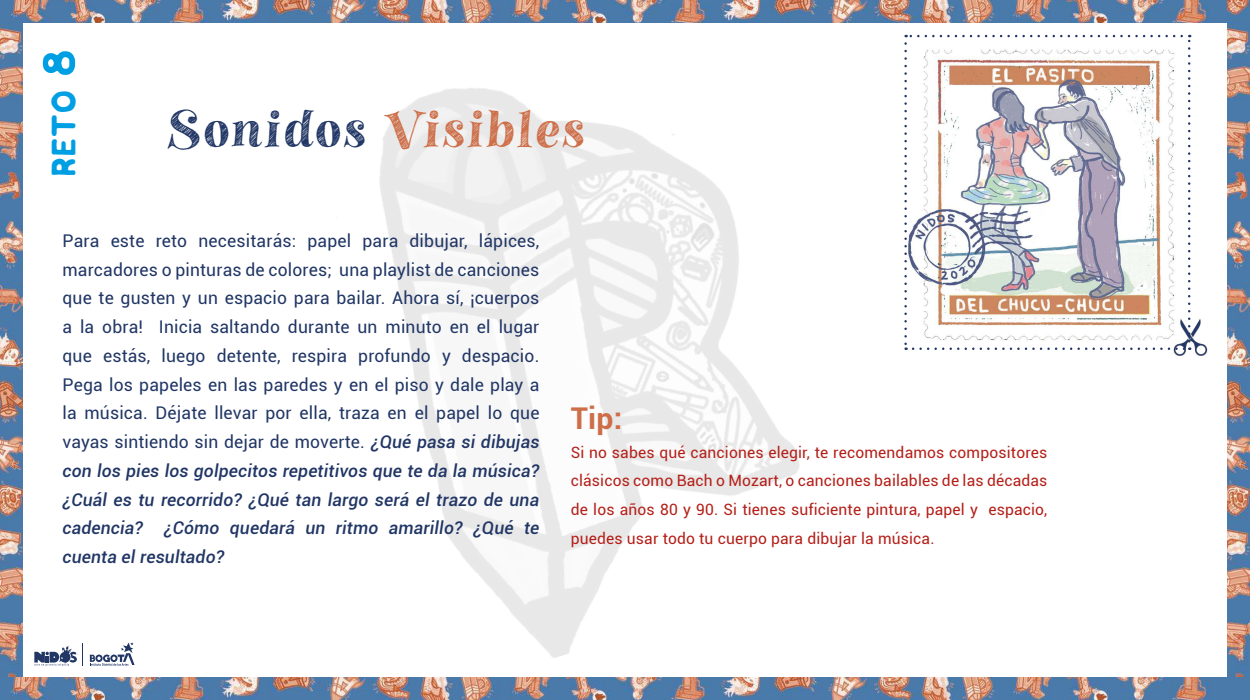
<style>
.page{position:relative;width:1250px;height:700px;background:#fff}
.page>*{position:absolute;margin:0;border:0;box-sizing:border-box;transform-origin:0 0}
.t1{font:50px "Gavabon";letter-spacing:.055em;color:#ce6e48}
.t2{font:44.38px "Chlakh";color:#009fe3}
.t3{font:700 30px "Roboto";color:#ce6e48}
.t4{font:17.5px/28.8px "Roboto";letter-spacing:.01em;color:#213665;text-align:justify}
.t5{font:15.62px/28.8px "Roboto";letter-spacing:.01em;color:#b41f18;text-align:justify}
.s1{font-size:62.5px}
.s2{color:#213665}
.s3{font-weight:500;font-style:italic}
</style>
<div class="page">
<img style="left:0;top:22px;width:22px;height:656px">
<img style="left:0;top:0;width:1228px;height:22px">
<img style="left:1228px;top:0;width:22px;height:678px">
<img style="left:0;top:678px;width:1250px;height:22px">
<img style="left:952px;top:36px;width:231px;height:312px">
<svg style="left:957px;top:348px;width:217px;height:2px"></svg>
<svg style="left:1188px;top:35px;width:2px;height:284px"></svg>
<svg style="left:952px;top:35px;width:230px;height:2px"></svg>
<img style="left:1174px;top:319px;width:33px;height:37px">
<img style="left:206px;top:0;width:746px;height:700px">
<svg style="left:90px;top:642px;width:45px;height:24px"></svg>
<svg style="left:34px;top:644px;width:49px;height:22px"></svg>
<h2 class="t2" style="left:34px;top:175px;width:129px;rotate:-90deg">reto <span class="s1">8</span></h2>
<h1 class="t1" style="left:168px;top:99px;width:419px"><span class="s2">Sonidos</span> Visibles</h1>
<p class="t4" style="left:62px;top:226px;width:478px">Para este reto necesitarás: papel para dibujar, lápices, marcadores o pinturas de colores; una playlist de canciones que te gusten y un espacio para bailar. Ahora sí, ¡cuerpos a la obra! Inicia saltando durante un minuto en el lugar que estás, luego detente, respira profundo y despacio.<br>Pega los papeles en las paredes y en el piso y dale play a la música. Déjate llevar por ella, traza en el papel lo que vayas sintiendo sin dejar de moverte. <span class="s3">¿Qué pasa si dibujas con los pies los golpecitos repetitivos que te da la música? ¿Cuál es tu recorrido? ¿Qué tan largo será el trazo de una cadencia? ¿Cómo quedará un ritmo amarillo? ¿Qué te cuenta el resultado?</span></p>
<h3 class="t3" style="left:571px;top:397px;width:53px">Tip:</h3>
<p class="t5" style="left:571px;top:437px;width:478px">Si no sabes qué canciones elegir, te recomendamos compositores clásicos como Bach o Mozart, o canciones bailables de las décadas de los años 80 y 90. Si tienes suficiente pintura, papel y espacio, puedes usar todo tu cuerpo para dibujar la música.</p>
</div>
